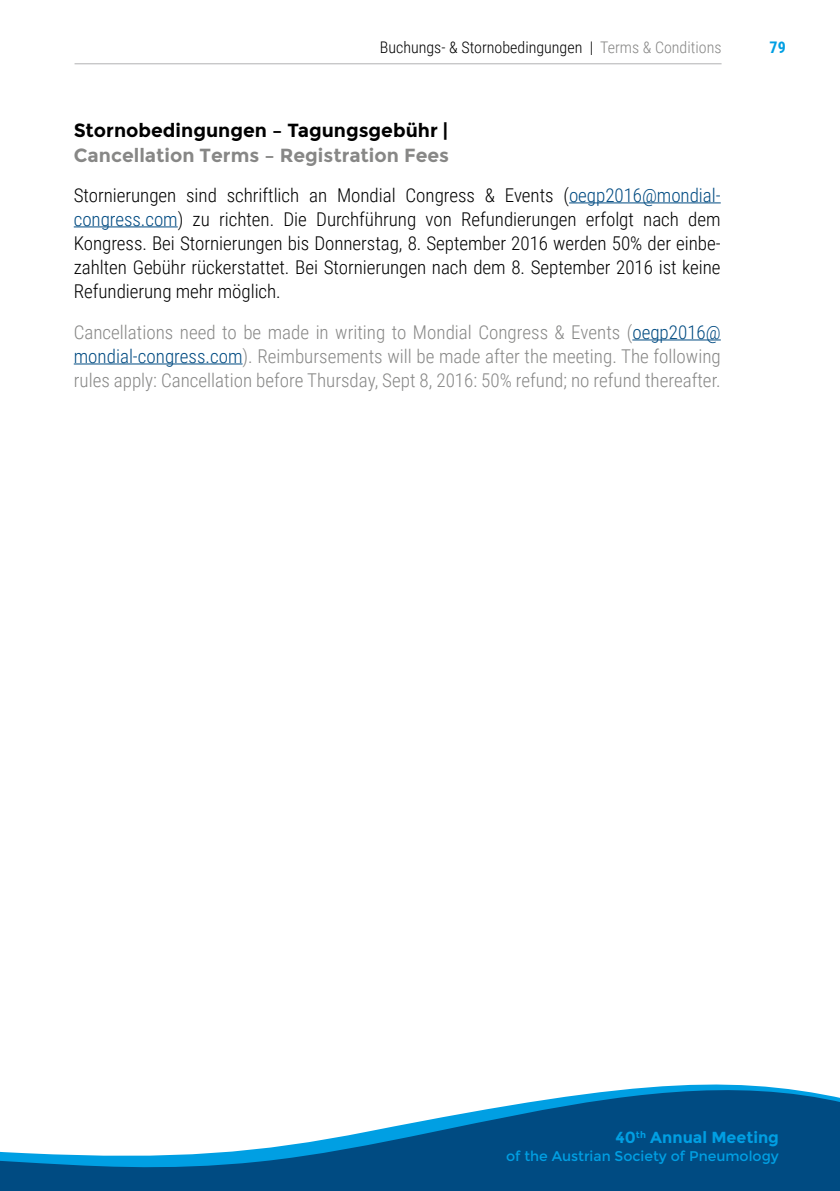
<style>
.page{position:relative;width:840px;height:1191px;background:#fff}
.page>*{position:absolute;margin:0;border:0;box-sizing:border-box;transform-origin:0 0}
.t1{font:300 19px/24px "Roboto Condensed";letter-spacing:-.005em;color:#000;text-align:justify}
.t2{font:300 19px/24px "Roboto Condensed";color:#878786;text-align:justify}
.t3{font:700 19px "Montserrat";color:#878786}
.t4{font:700 19px "Montserrat";color:#000}
.t5{font:300 16px "Roboto Condensed";color:#000}
.t6{font:700 16px "Montserrat";color:#009fe3}
.t7{font:700 16px "Roboto Condensed";color:#009fe3}
.t8{font:14px "Montserrat";color:#009fe3}
.s1{color:#878786}
.s2{color:#004b82}
</style>
<div class="page">
<hr style="left:74px;top:63px;width:647px;height:1px;background:#b1b2b3">
<hr style="left:568px;top:202px;width:152px;height:1px;background:#004b82">
<hr style="left:74px;top:226px;width:104px;height:1px;background:#004b82">
<hr style="left:632px;top:339px;width:88px;height:1px;background:#004b82">
<hr style="left:74px;top:363px;width:168px;height:1px;background:#004b82">
<svg style="left:0;top:1084px;width:839px;height:107px;fill:#004b82"></svg>
<p class="t5" style="left:379px;top:36px;width:343px">Buchungs- &amp; Stornobedingungen | <span class="s1">Terms &amp; Conditions</span></p>
<p class="t7" style="left:769px;top:36px;width:18px">79</p>
<p class="t4" style="left:74px;top:119px;width:375px">Stornobedingungen – Tagungsgebühr |</p>
<p class="t3" style="left:74px;top:143px;width:376px">Cancellation Terms – Registration Fees</p>
<p class="t1" style="left:74px;top:182px;width:648px">Stornierungen sind schriftlich an Mondial Congress &amp; Events (<span class="s2">oegp2016@mondial&shy;congress.com</span>) zu richten. Die Durchführung von Refundierungen erfolgt nach dem Kongress. Bei Stornierungen bis Donnerstag, 8. September 2016 werden 50% der einbe&shy;zahlten Gebühr rückerstattet. Bei Stornierungen nach dem 8. September 2016 ist keine Refundierung mehr möglich.</p>
<p class="t2" style="left:74px;top:319px;width:648px">Cancellations need to be made in writing to Mondial Congress &amp; Events (<span class="s2">oegp2016@ mondial-congress.com</span>). Reimbursements will be made after the meeting. The following rules apply: Cancellation before Thursday, Sept 8, 2016: 50% refund; no refund thereafter.</p>
<p class="t6" style="left:615px;top:1128px;width:165px">40<sup>th</sup> Annual Meeting</p>
<p class="t8" style="left:506px;top:1148px;width:274px">of the Austrian Society of Pneumology</p>
</div>
